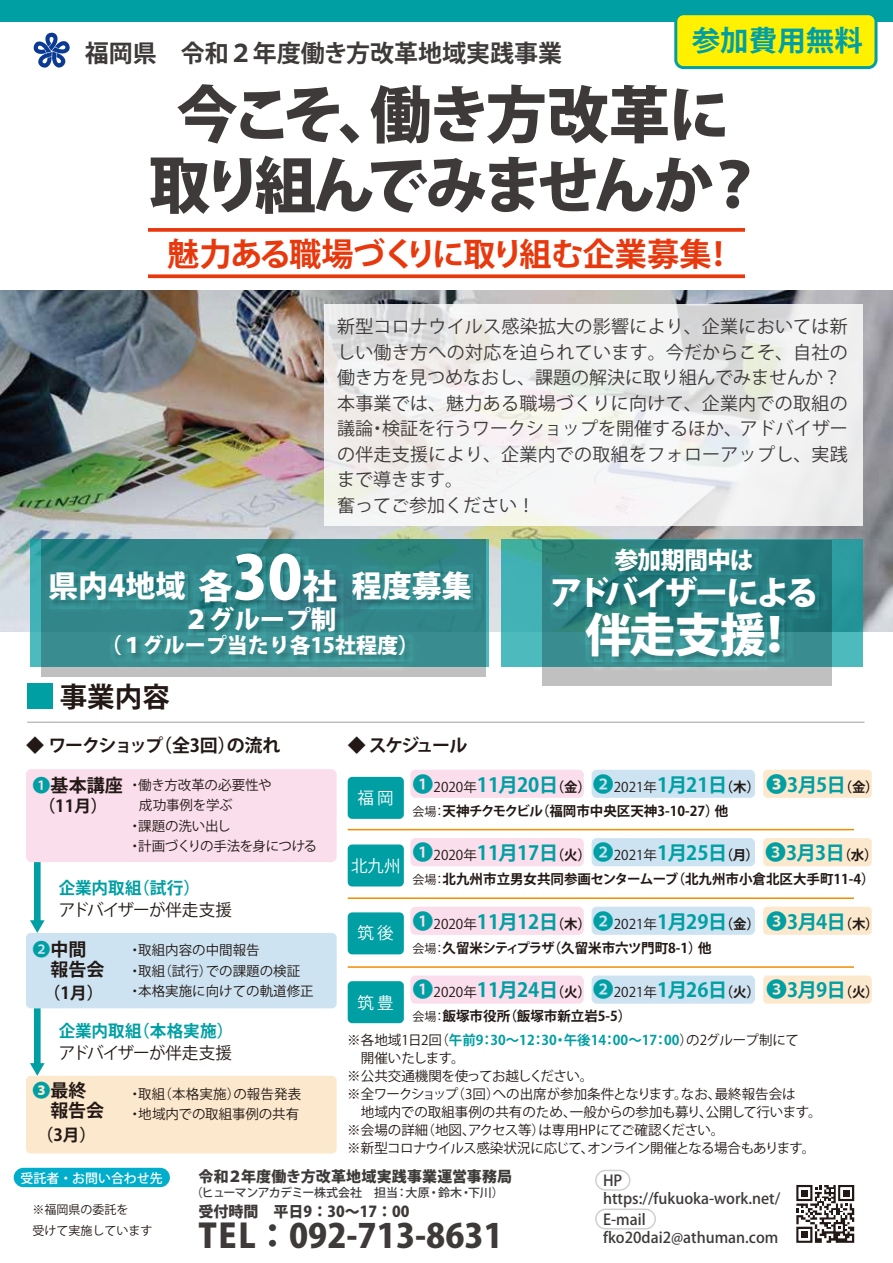
<style>
.page{position:relative;width:893px;height:1263px;background:#fff}
.page>*{position:absolute;margin:0;border:0;box-sizing:border-box;transform-origin:0 0}
.t1{font:800 61.5px/70.5px "Koz Go Pr 6 N";letter-spacing:-.075em;color:#3e3a39;text-align:center}
.t2{font:800 46.5px "Koz Go Pr 6 N";color:#fff}
.t3{font:800 33px "Koz Go Pro";color:#3e3a39}
.t4{font:800 33px "Koz Go Pr 6 N";letter-spacing:-.095em;color:#fff}
.t5{font:700 32.25px "Koz Go Pr 6 N";letter-spacing:-.03em;color:#e8380d}
.t6{font:800 30px "Koz Go Pr 6 N";color:#fff}
.t7{font:700 28.5px "Koz Go Pr 6 N";color:#009fa3}
.t8{font:700 27.6px "Koz Go Pr 6 N";color:#221815}
.t9{font:800 25.5px "Koz Go Pr 6 N";color:#fff}
.t10{font:700 24px "Koz Go Pr 6 N";color:#3e3a39}
.t11{font:800 24px "Koz Go Pr 6 N";letter-spacing:-.035em;color:#fff}
.t12{font:800 21px "Koz Go Pr 6 N";color:#fff}
.t13{font:700 19.5px "Koz Go Pr 6 N";letter-spacing:-.035em;color:#009fa3}
.t14{font:18px/25.5px "Koz Go Pr 6 N";letter-spacing:.015em;color:#3e3a39}
.t15{font:700 18px/19.8px "Koz Go Pr 6 N";letter-spacing:-.025em;color:#221815}
.t16{font:700 18px "Koz Go Pr 6 N";letter-spacing:-.06em;color:#221815}
.t17{font:16.65px "Koz Go Pr 6 N";letter-spacing:-.055em;color:#221815}
.t18{font:700 16.65px "Koz Go Pr 6 N";letter-spacing:-.005em;color:#009fa3}
.t19{font:700 16.65px "Koz Go Pr 6 N";color:#221815}
.t20{font:16.5px "Koz Go Pr 6 N";letter-spacing:.2em;color:#fff}
.t21{font:500 15px/18px "Koz Go Pro";color:#3e3a39}
.t22{font:800 15px "Koz Go Pro";color:#3e3a39}
.t23{font:13.5px/18px "Koz Go Pr 6 N";letter-spacing:-.02em;color:#221815}
.t24{font:700 13.5px "Koz Go Pr 6 N";color:#221815}
.t25{font:13.5px/20.2px "Koz Go Pr 6 N";color:#221815}
.t26{font:13.5px "Koz Go Pr 6 N";letter-spacing:-.04em;color:#221815}
.t27{font:500 12.9px "Koz Go Pro";color:#fff}
.t28{font:500 12px "Koz Go Pro";letter-spacing:-.04em;color:#3e3a39}
.t29{font:12px/21px "Koz Go Pr 6 N";color:#221815}
.s1{font-size:34.65px}
.s2{font-size:60px}
.s3{font-weight:400}
.s4{font-weight:400;font-size:21px}
.s5{font-weight:400;font-size:13.5px;color:#221815}
.s6{font-size:13.5px;color:#221815}
.s7{font-size:21px}
.s8{font-weight:400;font-size:12px}
.s9{font-size:18px;color:#009fa3}
.s10{font-weight:700;font-size:18px}
.s11{font-weight:400;color:#009fa3}
.s12{font-weight:700;color:#009fa3}
.s13{color:#009fa3}
</style>
<div class="page">
<img style="left:0;top:291px;width:893px;height:340px">
<div style="left:0;top:0;width:893px;height:21px;background:#009fa3"></div>
<svg style="left:501px;top:539px;width:362px;height:127px;background:#3ba9ab"></svg>
<img style="left:543px;top:541px;width:289px;height:144px">
<div style="left:31px;top:539px;width:458px;height:127px;background:#41b1b6"></div>
<img style="left:41px;top:540px;width:445px;height:136px">
<svg style="left:324px;top:304px;width:539px;height:222px;fill:#f2f2f2"></svg>
<div style="left:27px;top:683px;width:26px;height:26px;background:#009fa3"></div>
<hr style="left:27px;top:722px;width:837px;height:1px;background:#9fa0a0">
<div style="left:14px;top:1168px;width:156px;height:19px;background:#00aecc;border-radius:10px"></div>
<hr style="left:348px;top:829px;width:506px;height:1px;background:#f18d00">
<hr style="left:348px;top:897px;width:506px;height:2px;background:#f18d00">
<hr style="left:348px;top:966px;width:506px;height:2px;background:#f18d00">
<svg style="left:33px;top:33px;width:37px;height:35px"></svg>
<div style="left:676px;top:14px;width:200px;height:54px;background:#fff100;border-radius:8px"></div>
<div style="left:674px;top:12px;width:203px;height:57px;border:3px solid #009fa3;border-radius:8px"></div>
<div style="left:34px;top:862px;width:7px;height:60px;background:#009fa3"></div>
<svg style="left:30px;top:920px;width:15px;height:13px"></svg>
<div style="left:34px;top:1008px;width:7px;height:57px;background:#009fa3"></div>
<svg style="left:30px;top:1063px;width:15px;height:13px"></svg>
<svg style="left:148px;top:274px;width:597px;height:4px;background:#ea4c26"></svg>
<svg style="left:148px;top:228px;width:597px;height:4px;background:#e9451d"></svg>
<div style="left:595px;top:1170px;width:35px;height:21px;border:2px solid #cfd0d0;border-radius:10px"></div>
<div style="left:595px;top:1208px;width:61px;height:21px;border:2px solid #cfd0d0;border-radius:10px"></div>
<svg style="left:796px;top:1185px;width:59px;height:58px"></svg>
<div style="left:26px;top:769px;width:311px;height:93px;background:#fadeeb;border-radius:5px"></div>
<div style="left:26px;top:933px;width:311px;height:75px;background:#cde3f2;border-radius:5px"></div>
<div style="left:26px;top:1076px;width:311px;height:77px;background:#fce8cd;border-radius:5px"></div>
<div style="left:592px;top:770px;width:163px;height:28px;background:#cde3f2;border-radius:5px"></div>
<div style="left:763px;top:770px;width:109px;height:28px;background:#fce8cd;border-radius:4px"></div>
<div style="left:410px;top:770px;width:174px;height:28px;background:#fadeeb;border-radius:5px"></div>
<div style="left:348px;top:777px;width:56px;height:42px;background:#009fa3;border-radius:4px"></div>
<div style="left:592px;top:838px;width:163px;height:28px;background:#cde3f2;border-radius:5px"></div>
<div style="left:763px;top:838px;width:109px;height:28px;background:#fce8cd;border-radius:4px"></div>
<div style="left:410px;top:838px;width:174px;height:28px;background:#fadeeb;border-radius:5px"></div>
<div style="left:348px;top:844px;width:56px;height:42px;background:#009fa3;border-radius:4px"></div>
<div style="left:592px;top:907px;width:163px;height:28px;background:#cde3f2;border-radius:5px"></div>
<div style="left:763px;top:907px;width:109px;height:28px;background:#fce8cd;border-radius:4px"></div>
<div style="left:410px;top:907px;width:174px;height:28px;background:#fadeeb;border-radius:5px"></div>
<div style="left:348px;top:912px;width:56px;height:42px;background:#009fa3;border-radius:4px"></div>
<div style="left:592px;top:975px;width:163px;height:29px;background:#cde3f2;border-radius:5px"></div>
<div style="left:763px;top:975px;width:109px;height:29px;background:#fce8cd;border-radius:4px"></div>
<div style="left:410px;top:975px;width:174px;height:29px;background:#fadeeb;border-radius:5px"></div>
<div style="left:348px;top:981px;width:56px;height:42px;background:#009fa3;border-radius:4px"></div>
<h3 class="t7" style="left:692px;top:25px;width:173px">参加費用無料</h3>
<h3 class="t10" style="left:85px;top:40px;width:479px">福岡県　令和２年度働き方改革地域実践事業</h3>
<h1 class="t1" style="left:149px;top:81px;width:618px">今こそ、働き方改革に取り組んでみませんか？</h1>
<h3 class="t5" style="left:167px;top:236px;width:569px">魅力ある職場づくりに取り組む企業募集！</h3>
<h3 class="t14" style="left:337px;top:314px;width:512px">新型コロナウイルス感染拡大の影響により、企業においては新しい働き方への対応を迫られています。今だからこそ、自社の働き方を見つめなおし、課題の解決に取り組んでみませんか？本事業では、魅力ある職場づくりに向けて、企業内での取組の議論・検証を行うワークショップを開催するほか、アドバイザーの伴走支援により、企業内での取組をフォローアップし、実践まで導きます。<br>奮ってご参加ください！</h3>
<h3 class="t6" style="left:48px;top:569px;width:425px">県内4地域 <span class="s1">各</span><span class="s2">30</span><span class="s1">社</span> 程度募集</h3>
<h3 class="t9" style="left:183px;top:605px;width:154px">２グループ制</h3>
<h3 class="t12" style="left:101px;top:634px;width:320px">（１グループ当たり各15社程度）</h3>
<h3 class="t8" style="left:60px;top:681px;width:112px">事業内容</h3>
<h3 class="t16" style="left:26px;top:735px;width:256px"><span class="s3">◆</span> ワークショップ（全3回）の流れ</h3>
<h3 class="t15" style="left:348px;top:736px;width:121px"><span class="s3">◆</span> スケジュール</h3>
<h3 class="t11" style="left:614px;top:546px;width:141px">参加期間中は</h3>
<h3 class="t4" style="left:550px;top:575px;width:270px">アドバイザーによる</h3>
<h2 class="t2" style="left:585px;top:608px;width:214px">伴走支援！</h2>
<h3 class="t13" style="left:413px;top:773px;width:468px"><span class="s4">❶</span><span class="s5">2020年</span>11月20日<span class="s6">（金）</span> <span class="s4">❷</span><span class="s5">2021年</span>1月21日<span class="s6">（木）</span> <span class="s7">❸</span>3月5日<span class="s6">（金）</span></h3>
<p class="t24" style="left:413px;top:803px;width:317px"><span class="s8">会場：</span>天神チクモクビル（福岡市中央区天神3-10-27）他</p>
<p class="t25" style="left:32px;top:775px;width:241px"><span class="s9">❶</span><span class="s10">基本講座</span>・働き方改革の必要性や</p>
<p class="t25" style="left:139px;top:796px;width:95px">成功事例を学ぶ</p>
<p class="t25" style="left:128px;top:816px;width:104px">・課題の洗い出し</p>
<p class="t26" style="left:128px;top:838px;width:190px">・計画づくりの手法を身につける</p>
<p class="t20" style="left:357px;top:789px;width:38px">福岡</p>
<p class="t19" style="left:39px;top:797px;width:70px">（11月）</p>
<h3 class="t13" style="left:413px;top:842px;width:466px"><span class="s4">❶</span><span class="s5">2020年</span>11月17日<span class="s6">（火）</span> <span class="s4">❷</span><span class="s5">2021年</span>1月25日<span class="s6">（月）</span> <span class="s4">❸</span>3月3日<span class="s6">（水）</span></h3>
<p class="t24" style="left:413px;top:872px;width:463px"><span class="s8">会場：</span>北九州市立男女共同参画センタームーブ（北九州市小倉北区大手町11-4）</p>
<p class="t20" style="left:351px;top:857px;width:51px">北九州</p>
<p class="t18" style="left:59px;top:878px;width:143px">企業内取組（試行）</p>
<p class="t17" style="left:59px;top:900px;width:175px">アドバイザーが伴走支援</p>
<h3 class="t13" style="left:413px;top:911px;width:468px"><span class="s4">❶</span><span class="s5">2020年</span>11月12日<span class="s6">（木）</span> <span class="s4">❷</span><span class="s5">2021年</span>1月29日<span class="s6">（金）</span> <span class="s4">❸</span>3月4日<span class="s6">（木）</span></h3>
<p class="t24" style="left:413px;top:940px;width:300px"><span class="s8">会場：</span>久留米シティプラザ（久留米市六ツ門町8-1）他</p>
<p class="t20" style="left:357px;top:924px;width:38px">筑後</p>
<h3 class="t15" style="left:32px;top:940px;width:73px"><span class="s11">❷</span>中間　報告会</h3>
<p class="t25" style="left:128px;top:941px;width:174px">・取組内容の中間報告<br>・取組（試行）での課題の検証</p>
<p class="t19" style="left:44px;top:983px;width:61px">（1月）</p>
<p class="t25" style="left:128px;top:981px;width:187px">・本格実施に向けての軌道修正</p>
<h3 class="t13" style="left:413px;top:979px;width:468px"><span class="s4">❶</span><span class="s5">2020年</span>11月24日<span class="s6">（火）</span> <span class="s4">❷</span><span class="s5">2021年</span>1月26日<span class="s6">（火）</span> <span class="s4">❸</span>3月9日<span class="s6">（火）</span></h3>
<p class="t24" style="left:413px;top:1009px;width:220px"><span class="s8">会場：</span>飯塚市役所（飯塚市新立岩5-5）</p>
<p class="t20" style="left:357px;top:994px;width:38px">筑豊</p>
<p class="t18" style="left:59px;top:1021px;width:176px">企業内取組（本格実施）</p>
<p class="t17" style="left:59px;top:1044px;width:175px">アドバイザーが伴走支援</p>
<p class="t23" style="left:347px;top:1031px;width:476px">※各地域1日2回（<span class="s12">午前9：30～12：30・午後14：00～17：00</span>）の2グループ制にて<br>　開催いたします。　<br>※公共交通機関を使ってお越しください。<br>※全ワークショップ（3回）への出席が参加条件となります。なお、最終報告会は<br>　地域内での取組事例の共有のため、一般からの参加も募り、公開して行います。※会場の詳細（地図、アクセス等）は専用HPにてご確認ください。<br>※新型コロナウイルス感染状況に応じて、オンライン開催となる場合もあります。</p>
<p class="t21" style="left:603px;top:1173px;width:179px">HP https://fukuoka-work.net/</p>
<p class="t21" style="left:603px;top:1211px;width:177px">E-mail fko20dai2@athuman.com</p>
<h3 class="t15" style="left:32px;top:1081px;width:73px"><span class="s13">❸</span>最終　報告会</h3>
<p class="t19" style="left:37px;top:1126px;width:61px">（3月）</p>
<p class="t25" style="left:128px;top:1084px;width:175px">・取組（本格実施）の報告発表・地域内での取組事例の共有</p>
<p class="t22" style="left:199px;top:1167px;width:315px">令和２年度働き方改革地域実践事業運営事務局</p>
<p class="t28" style="left:191px;top:1185px;width:314px">（ヒューマンアカデミー株式会社　担当：大原・鈴木・下川）</p>
<h3 class="t3" style="left:199px;top:1214px;width:306px">TEL：092-713-8631</h3>
<p class="t27" style="left:21px;top:1170px;width:144px">受託者・お問い合わせ先</p>
<p class="t29" style="left:32px;top:1199px;width:121px">※福岡県の委託を<br>受けて実施しています</p>
<p class="t22" style="left:199px;top:1201px;width:213px">受付時間　平日9：30～17：00</p>
</div>
